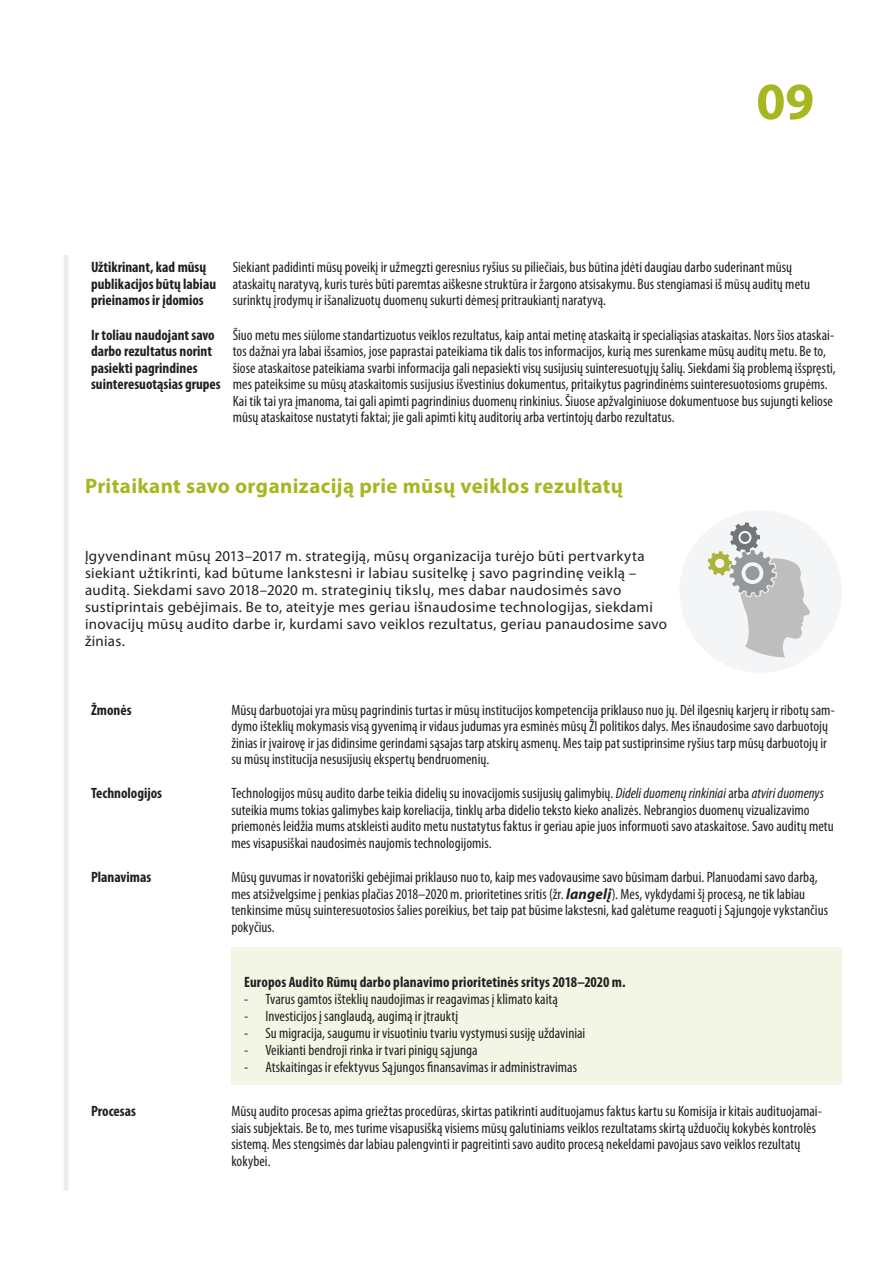
<style>
.page{position:relative;width:893px;height:1263px;background:#fff}
.page>*{position:absolute;margin:0;border:0;box-sizing:border-box;transform-origin:0 0}
.t1{font:700 52.5px "Myriad Pro";color:#a7b621}
.E_02_-_CHAP__TITRE_C{font:700 21px "Myriad Pro";letter-spacing:.02em;color:#a7b621}
.G_01_-_TAB_REGULAR_G{font:condensed 15px/16.5px "Myriad Pro";letter-spacing:.005em;color:#231f20}
.E_06_-_CHAP__TEXTE_C{font:15px/17px "Myriad Pro";letter-spacing:.02em;color:#231f20}
.G_04_-_TAB_BOLD_GAUC{font:700 condensed 15px/16.5px "Myriad Pro";color:#231f20}
.s1{font-style:italic}
.s2{font-weight:700;font-style:italic;font-stretch:normal}
</style>
<div class="page">
<hr style="left:64px;top:255px;width:4px;height:936px;background:#ebebeb">
<div style="left:679px;top:510px;width:163px;height:163px;background:#f4f5f6;border-radius:50%"></div>
<svg style="left:708px;top:522px;width:102px;height:136px"></svg>
<div style="left:231px;top:947px;width:611px;height:137px;background:#f4f6e5"></div>
<h1 class="t1" style="left:756px;top:67px;width:59px">09</h1>
<p class="G_04_-_TAB_BOLD_GAUC" style="left:91px;top:259px;width:127px">Užtikrinant, kad mūsų publikacijos būtų labiau prieinamos ir įdomios</p>
<p class="G_01_-_TAB_REGULAR_G" style="left:233px;top:259px;width:579px">Siekiant padidinti mūsų poveikį ir užmegzti geresnius ryšius su piliečiais, bus būtina įdėti daugiau darbo suderinant mūsų ataskaitų naratyvą, kuris turės būti paremtas aiškesne struktūra ir žargono atsisakymu. Bus stengiamasi iš mūsų auditų metu surinktų įrodymų ir išanalizuotų duomenų sukurti dėmesį pritraukiantį naratyvą.</p>
<p class="G_04_-_TAB_BOLD_GAUC" style="left:91px;top:327px;width:131px">Ir toliau naudojant savo darbo rezultatus norint pasiekti pagrindines suinteresuotąsias grupes</p>
<p class="G_01_-_TAB_REGULAR_G" style="left:233px;top:327px;width:605px">Šiuo metu mes siūlome standartizuotus veiklos rezultatus, kaip antai metinę ataskaitą ir specialiąsias ataskaitas. Nors šios ataskai&shy;tos dažnai yra labai išsamios, jose paprastai pateikiama tik dalis tos informacijos, kurią mes surenkame mūsų auditų metu. Be to, šiose ataskaitose pateikiama svarbi informacija gali nepasiekti visų susijusių suinteresuotųjų šalių. Siekdami šią problemą išspręsti, mes pateiksime su mūsų ataskaitomis susijusius išvestinius dokumentus, pritaikytus pagrindinėms suinteresuotosioms grupėms.<br>Kai tik tai yra įmanoma, tai gali apimti pagrindinius duomenų rinkinius. Šiuose apžvalginiuose dokumentuose bus sujungti keliose mūsų ataskaitose nustatyti faktai; jie gali apimti kitų auditorių arba vertintojų darbo rezultatus.</p>
<p class="E_02_-_CHAP__TITRE_C" style="left:85px;top:472px;width:540px">Pritaikant savo organizaciją prie mūsų veiklos rezultatų</p>
<p class="E_06_-_CHAP__TEXTE_C" style="left:85px;top:548px;width:584px">Įgyvendinant mūsų 2013–2017 m. strategiją, mūsų organizacija turėjo būti pertvarkyta siekiant užtikrinti, kad būtume lankstesni ir labiau susitelkę į savo pagrindinę veiklą – auditą. Siekdami savo 2018–2020 m. strateginių tikslų, mes dabar naudosimės savo sustiprintais gebėjimais. Be to, ateityje mes geriau išnaudosime technologijas, siekdami inovacijų mūsų audito darbe ir, kurdami savo veiklos rezultatus, geriau panaudosime savo žinias.</p>
<p class="G_04_-_TAB_BOLD_GAUC" style="left:91px;top:702px;width:42px">Žmonės</p>
<p class="G_01_-_TAB_REGULAR_G" style="left:231px;top:702px;width:605px">Mūsų darbuotojai yra mūsų pagrindinis turtas ir mūsų institucijos kompetencija priklauso nuo jų. Dėl ilgesnių karjerų ir ribotų sam&shy;dymo išteklių mokymasis visą gyvenimą ir vidaus judumas yra esminės mūsų ŽI politikos dalys. Mes išnaudosime savo darbuotojų žinias ir įvairovę ir jas didinsime gerindami sąsajas tarp atskirų asmenų. Mes taip pat sustiprinsime ryšius tarp mūsų darbuotojų ir su mūsų institucija nesusijusių ekspertų bendruomenių.</p>
<p class="G_04_-_TAB_BOLD_GAUC" style="left:91px;top:785px;width:73px">Technologijos</p>
<p class="G_01_-_TAB_REGULAR_G" style="left:231px;top:785px;width:604px">Technologijos mūsų audito darbe teikia didelių su inovacijomis susijusių galimybių. <span class="s1">Dideli duomenų rinkiniai</span> arba <span class="s1">atviri duomenys </span>suteikia mums tokias galimybes kaip koreliacija, tinklų arba didelio teksto kieko analizės. Nebrangios duomenų vizualizavimo priemonės leidžia mums atskleisti audito metu nustatytus faktus ir geriau apie juos informuoti savo ataskaitose. Savo auditų metu mes visapusiškai naudosimės naujomis technologijomis.</p>
<p class="G_04_-_TAB_BOLD_GAUC" style="left:91px;top:869px;width:62px">Planavimas</p>
<p class="G_01_-_TAB_REGULAR_G" style="left:231px;top:869px;width:598px">Mūsų guvumas ir novatoriški gebėjimai priklauso nuo to, kaip mes vadovausime savo būsimam darbui. Planuodami savo darbą, mes atsižvelgsime įpenkias plačias 2018–2020 m. prioritetines sritis (žr. <span class="s2">langelį</span>). Mes, vykdydami šį procesą, ne tik labiau tenkinsime mūsų suinteresuotosios šalies poreikius, bet taip pat būsime lakstesni, kad galėtume reaguoti įSąjungoje vykstančius pokyčius.</p>
<p class="G_04_-_TAB_BOLD_GAUC" style="left:244px;top:973px;width:383px">Europos Audito Rūmų darbo planavimo prioritetinės sritys 2018–2020m.</p>
<p class="G_01_-_TAB_REGULAR_G" style="left:244px;top:991px;width:315px">- Tvarus gamtos išteklių naudojimas ir reagavimas įklimato kaitą</p>
<p class="G_01_-_TAB_REGULAR_G" style="left:244px;top:1008px;width:216px">- Investicijos į sanglaudą, augimą ir įtrauktį</p>
<p class="G_01_-_TAB_REGULAR_G" style="left:244px;top:1025px;width:343px">- Su migracija, saugumu ir visuotiniu tvariu vystymusi susiję uždaviniai</p>
<p class="G_01_-_TAB_REGULAR_G" style="left:244px;top:1042px;width:235px">- Veikianti bendroji rinka ir tvari pinigų sąjunga</p>
<p class="G_01_-_TAB_REGULAR_G" style="left:244px;top:1059px;width:334px">- Atskaitingas ir efektyvus Sąjungos finansavimas ir administravimas</p>
<p class="G_04_-_TAB_BOLD_GAUC" style="left:91px;top:1103px;width:46px">Procesas</p>
<p class="G_01_-_TAB_REGULAR_G" style="left:231px;top:1103px;width:592px">Mūsų audito procesas apima griežtas procedūras, skirtas patikrinti audituojamus faktus kartu su Komisija ir kitais audituojamai&shy;siais subjektais. Be to, mes turime visapusišką visiems mūsų galutiniams veiklos rezultatams skirtą užduočių kokybės kontrolės sistemą. Mes stengsimės dar labiau palengvinti ir pagreitinti savo audito procesą nekeldami pavojaus savo veiklos rezultatų kokybei.</p>
</div>
